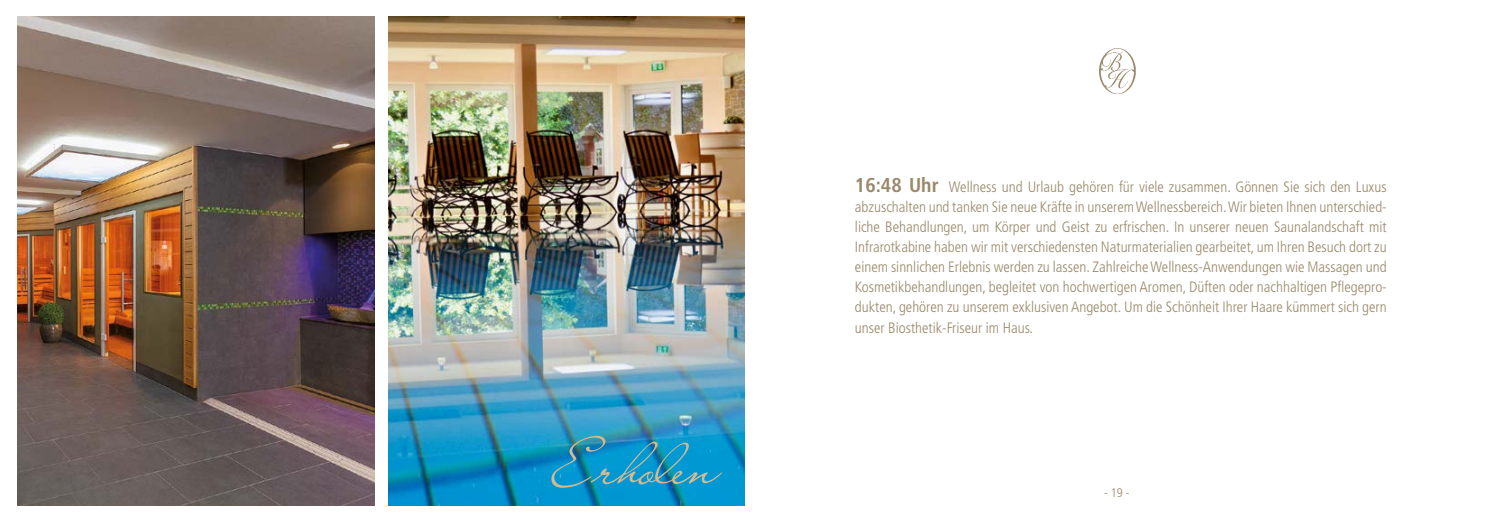
<style>
.page{position:relative;width:1489px;height:525px;background:#fff}
.page>*{position:absolute;margin:0;border:0;box-sizing:border-box;transform-origin:0 0}
.t1{font:57.5px "Liana";color:#d3b991}
.t2{font:300 condensed 15px/20px "Frutiger LT Std";color:#9a896a;text-align:justify}
.t3{font:300 condensed 12.5px "Frutiger LT Std";color:#9a896a}
.s1{font-weight:700;font-size:20px}
</style>
<div class="page">
<img style="left:388px;top:16px;width:356px;height:489px">
<img style="left:18px;top:16px;width:356px;height:489px">
<img style="left:1099px;top:48px;width:37px;height:45px">
<h1 class="t1" style="left:553px;top:428px;width:168px">Erholen</h1>
<p class="t2" style="left:854px;top:177px;width:533px"><span class="s1">16:48 Uhr</span> Wellness und Urlaub gehören für viele zusammen. Gönnen Sie sich den Luxus abzuschalten und tanken Sie neue Kräfte in unserem Wellnessbereich. Wir bieten Ihnen unterschied&shy;liche Behandlungen, um Körper und Geist zu erfrischen. In unserer neuen Saunalandschaft mit Infrarotkabine haben wir mit verschiedensten Naturmaterialien gearbeitet, um Ihren Besuch dort zu einem sinnlichen Erlebnis werden zu lassen. Zahlreiche Wellness-Anwendungen wie Massagen und Kosmetikbehandlungen, begleitet von hochwertigen Aromen, Düften oder nachhaltigen Pflegepro&shy;dukten, gehören zu unserem exklusiven Angebot. Um die Schönheit Ihrer Haare kümmert sich gern unser Biosthetik-Friseur im Haus.</p>
<p class="t3" style="left:1103px;top:485px;width:27px">- 19 -</p>
</div>
